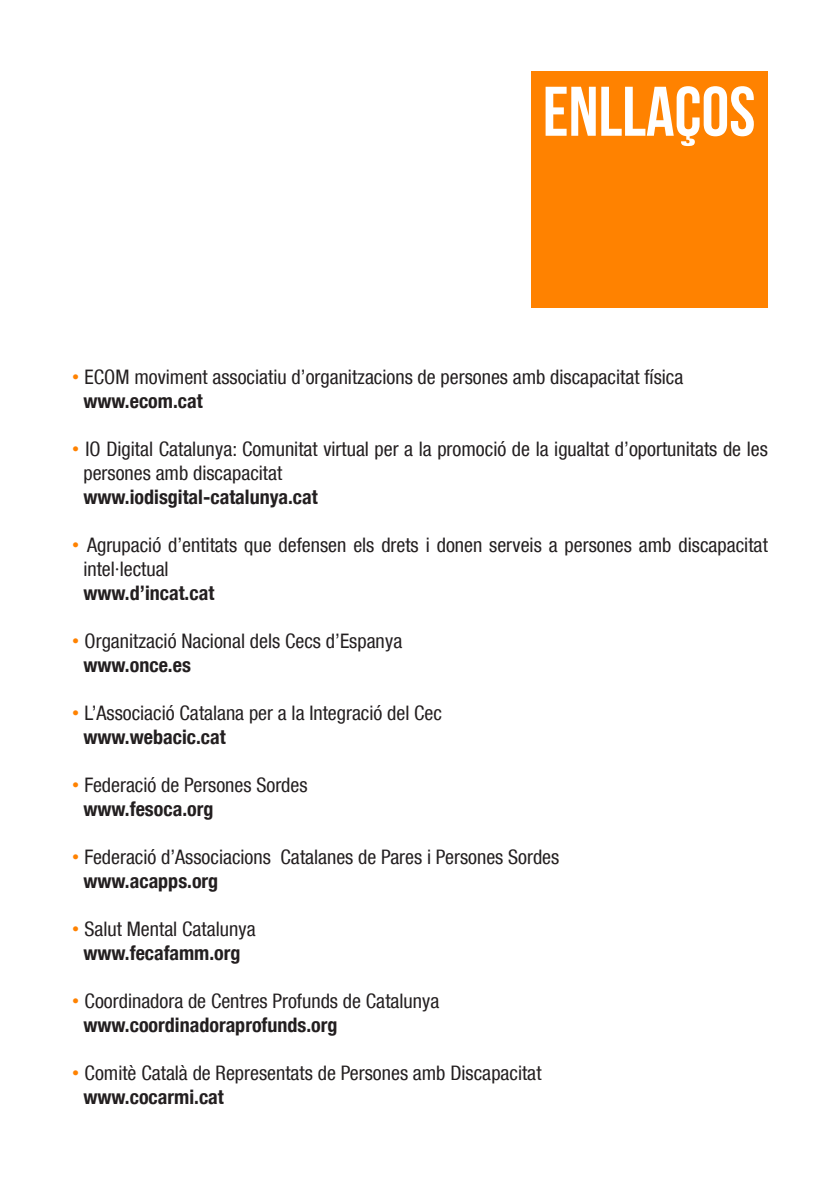
<style>
.page{position:relative;width:840px;height:1191px;background:#fff}
.page>*{position:absolute;margin:0;border:0;box-sizing:border-box;transform-origin:0 0}
.NUMEROS{font:70px "Bebas Neue";color:#fff}
.TEXTO_GENERAL{font:condensed 20px/24px "Helvetica Neue LT Com";color:#231f20}
.TEXTO_GENERAL-2{font:700 condensed 20px "Helvetica Neue LT Com";color:#231f20}
.s1{font-family:"Arial";font-stretch:normal;color:#ff8200}
</style>
<div class="page">
<div style="left:531px;top:71px;width:236px;height:237px;background:#ff8200"></div>
<p class="NUMEROS" style="left:542px;top:73px;width:214px">ENLLAÇOS</p>
<p class="TEXTO_GENERAL" style="left:72px;top:365px;width:612px"><span class="s1">•</span> ECOM moviment associatiu d’organitzacions de persones amb discapacitat física</p>
<p class="TEXTO_GENERAL-2" style="left:83px;top:389px;width:121px">www.ecom.cat</p>
<p class="TEXTO_GENERAL" style="left:83px;top:437px;width:685px;text-indent:-11px"><span class="s1">•</span> IO Digital Catalunya: Comunitat virtual per a la promoció de la igualtat d’oportunitats de les persones amb discapacitat</p>
<p class="TEXTO_GENERAL-2" style="left:83px;top:485px;width:236px">www.iodisgital-catalunya.cat</p>
<p class="TEXTO_GENERAL" style="left:83px;top:533px;width:685px;text-indent:-11px"><span class="s1">•</span> Agrupació d’entitats que defensen els drets i donen serveis a persones amb discapacitat intel·lectual</p>
<p class="TEXTO_GENERAL-2" style="left:83px;top:581px;width:132px">www.d’incat.cat</p>
<p class="TEXTO_GENERAL" style="left:72px;top:629px;width:331px"><span class="s1">•</span> Organització Nacional dels Cecs d’Espanya</p>
<p class="TEXTO_GENERAL-2" style="left:83px;top:653px;width:109px">www.once.es</p>
<p class="TEXTO_GENERAL" style="left:72px;top:701px;width:371px"><span class="s1">•</span> L’Associació Catalana per a la Integració del Cec</p>
<p class="TEXTO_GENERAL-2" style="left:83px;top:725px;width:144px">www.webacic.cat</p>
<p class="TEXTO_GENERAL" style="left:72px;top:773px;width:237px"><span class="s1">•</span> Federació de Persones Sordes</p>
<p class="TEXTO_GENERAL-2" style="left:83px;top:797px;width:131px">www.fesoca.org</p>
<p class="TEXTO_GENERAL" style="left:72px;top:845px;width:488px"><span class="s1">•</span> Federació d’Associacions Catalanes de Pares i Persones Sordes</p>
<p class="TEXTO_GENERAL-2" style="left:83px;top:869px;width:136px">www.acapps.org</p>
<p class="TEXTO_GENERAL" style="left:72px;top:917px;width:185px"><span class="s1">•</span> Salut Mental Catalunya</p>
<p class="TEXTO_GENERAL-2" style="left:83px;top:941px;width:158px">www.fecafamm.org</p>
<p class="TEXTO_GENERAL" style="left:72px;top:989px;width:368px"><span class="s1">•</span> Coordinadora de Centres Profunds de Catalunya</p>
<p class="TEXTO_GENERAL-2" style="left:83px;top:1013px;width:255px">www.coordinadoraprofunds.org</p>
<p class="TEXTO_GENERAL" style="left:72px;top:1061px;width:470px"><span class="s1">•</span> Comitè Català de Representats de Persones amb Discapacitat</p>
<p class="TEXTO_GENERAL-2" style="left:83px;top:1085px;width:142px">www.cocarmi.cat</p>
</div>
